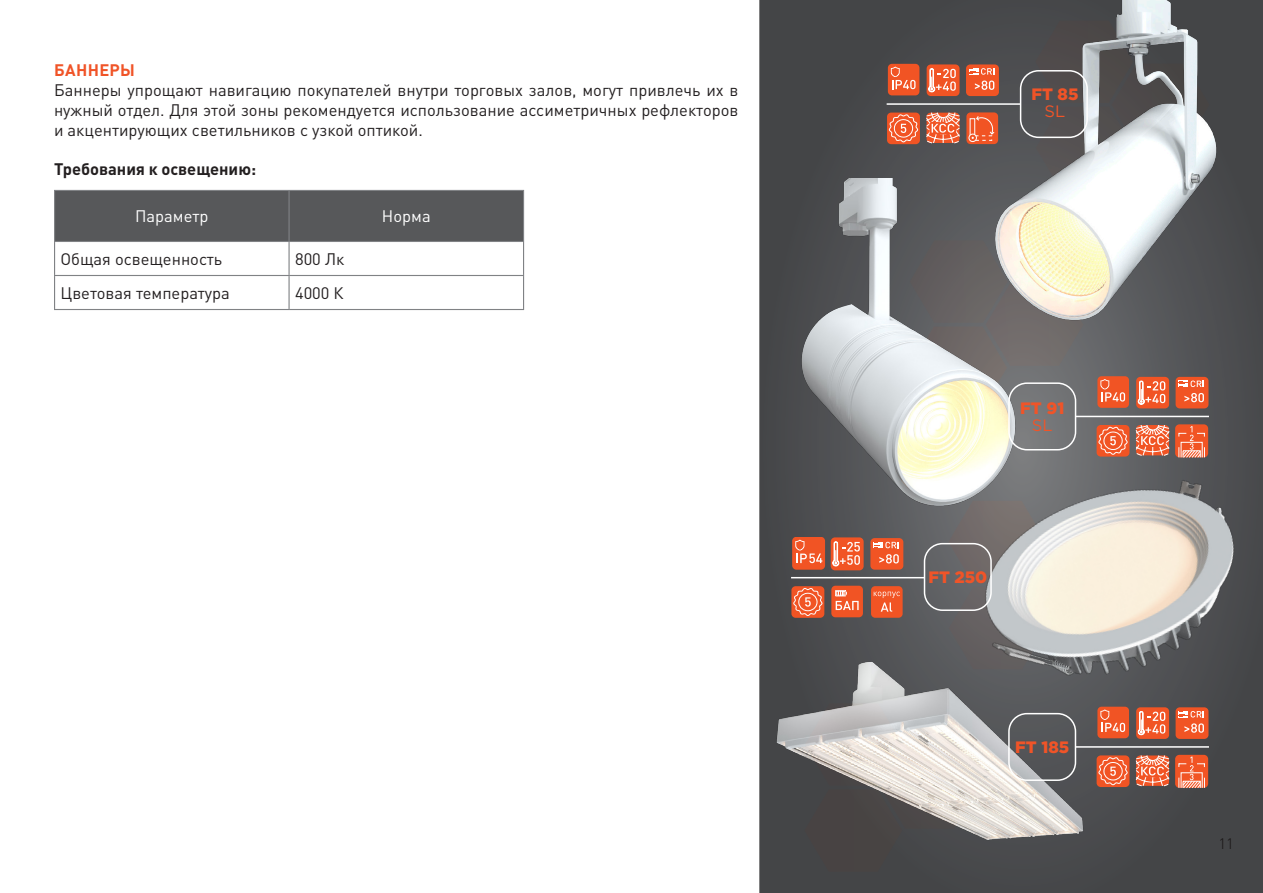
<style>
.page{position:relative;width:1263px;height:893px;background:#fff}
.page>*{position:absolute;margin:0;border:0;box-sizing:border-box;transform-origin:0 0}
.t1{font:16.5px/19.8px "DIN Pro";color:#231f20;text-align:justify}
.t2{font:700 16.5px "DIN Pro";color:#231f20}
.t3{font:900 16.5px "Gotham Pro";color:#f05428}
.t4{font:16.5px "DIN Pro";color:#fff}
.t5{font:700 16.5px "DIN Pro";letter-spacing:.02em;color:#f05428}
.t6{font:16.5px "Gotham Pro";color:#f05428}
.t7{font:300 15px "DIN Pro";color:#231f20}
</style>
<div class="page">
<svg style="left:760px;top:0;width:503px;height:893px;background:#4a4b4d"></svg>
<svg style="left:948px;top:555px;width:26px;height:101px;background:#646264"></svg>
<div style="left:1039px;top:370px;width:44px;height:39px;background:#717274"></div>
<div style="left:55px;top:191px;width:468px;height:50px;background:#57585a"></div>
<hr style="left:54px;top:190px;width:235px;height:1px;background:#808285">
<hr style="left:54px;top:191px;width:1px;height:50px;background:#808285">
<hr style="left:289px;top:190px;width:235px;height:1px;background:#808285">
<hr style="left:288px;top:191px;width:2px;height:50px;background:#808285">
<hr style="left:523px;top:191px;width:1px;height:50px;background:#808285">
<hr style="left:54px;top:241px;width:235px;height:1px;background:#808285">
<hr style="left:54px;top:242px;width:1px;height:33px;background:#808285">
<hr style="left:289px;top:241px;width:235px;height:1px;background:#808285">
<hr style="left:288px;top:242px;width:2px;height:33px;background:#808285">
<hr style="left:523px;top:242px;width:1px;height:33px;background:#808285">
<hr style="left:54px;top:275px;width:235px;height:1px;background:#808285">
<hr style="left:54px;top:276px;width:1px;height:33px;background:#808285">
<hr style="left:289px;top:275px;width:235px;height:1px;background:#808285">
<hr style="left:288px;top:276px;width:2px;height:33px;background:#808285">
<hr style="left:523px;top:276px;width:1px;height:33px;background:#808285">
<hr style="left:54px;top:309px;width:235px;height:1px;background:#808285">
<hr style="left:289px;top:309px;width:235px;height:1px;background:#808285">
<img style="left:974px;top:458px;width:289px;height:245px">
<img style="left:978px;top:0;width:265px;height:370px">
<img style="left:759px;top:656px;width:337px;height:188px">
<img style="left:777px;top:179px;width:262px;height:376px">
<hr style="left:887px;top:103px;width:133px;height:2px;background:#fff">
<div style="left:966px;top:64px;width:33px;height:32px;background:#f15424;border-radius:4px"></div>
<svg style="left:975px;top:81px;width:19px;height:9px"></svg>
<svg style="left:969px;top:68px;width:25px;height:7px"></svg>
<div style="left:888px;top:64px;width:31px;height:31px;background:#f15424;border-radius:4px"></div>
<svg style="left:891px;top:67px;width:24px;height:22px"></svg>
<div style="left:966px;top:112px;width:32px;height:32px;background:#f15424;border-radius:4px"></div>
<div style="left:975px;top:135px;width:17px;height:6px;border:1px dashed #fff"></div>
<div style="left:968px;top:134px;width:9px;height:8px;border:1px solid #fff;border-radius:50%"></div>
<svg style="left:969px;top:116px;width:26px;height:23px"></svg>
<svg style="left:926px;top:112px;width:34px;height:31px"></svg>
<div style="left:927px;top:64px;width:32px;height:32px;background:#f15424;border-radius:4px"></div>
<svg style="left:928px;top:68px;width:28px;height:24px"></svg>
<svg style="left:887px;top:113px;width:33px;height:31px"></svg>
<svg style="left:888px;top:113px;width:31px;height:31px"></svg>
<hr style="left:1076px;top:416px;width:133px;height:1px;background:#fff">
<div style="left:1175px;top:377px;width:33px;height:31px;background:#f15424;border-radius:4px"></div>
<svg style="left:1184px;top:393px;width:20px;height:9px"></svg>
<svg style="left:1179px;top:381px;width:25px;height:6px"></svg>
<div style="left:1097px;top:376px;width:32px;height:32px;background:#f15424;border-radius:4px"></div>
<svg style="left:1100px;top:379px;width:25px;height:23px"></svg>
<div style="left:1175px;top:424px;width:33px;height:33px;background:#f15424;border-radius:4px"></div>
<svg style="left:1178px;top:426px;width:27px;height:32px"></svg>
<svg style="left:1136px;top:425px;width:33px;height:31px"></svg>
<div style="left:1136px;top:377px;width:33px;height:31px;background:#f15424;border-radius:4px"></div>
<svg style="left:1138px;top:381px;width:27px;height:24px"></svg>
<svg style="left:1096px;top:425px;width:33px;height:32px"></svg>
<svg style="left:1097px;top:426px;width:32px;height:30px"></svg>
<svg style="left:804px;top:703px;width:174px;height:169px;background:#979492"></svg>
<hr style="left:1076px;top:746px;width:133px;height:2px;background:#fff">
<div style="left:1175px;top:707px;width:33px;height:32px;background:#f15424;border-radius:4px"></div>
<svg style="left:1184px;top:723px;width:20px;height:10px"></svg>
<svg style="left:1179px;top:711px;width:25px;height:6px"></svg>
<div style="left:1097px;top:707px;width:32px;height:31px;background:#f15424;border-radius:4px"></div>
<svg style="left:1100px;top:709px;width:25px;height:23px"></svg>
<div style="left:1175px;top:755px;width:33px;height:33px;background:#f15424;border-radius:4px"></div>
<svg style="left:1178px;top:757px;width:27px;height:31px"></svg>
<svg style="left:1136px;top:755px;width:33px;height:31px"></svg>
<div style="left:1136px;top:707px;width:33px;height:32px;background:#f15424;border-radius:4px"></div>
<svg style="left:1138px;top:711px;width:27px;height:24px"></svg>
<svg style="left:1096px;top:755px;width:33px;height:32px"></svg>
<svg style="left:1097px;top:756px;width:32px;height:30px"></svg>
<hr style="left:791px;top:577px;width:133px;height:1px;background:#fff">
<div style="left:870px;top:538px;width:33px;height:32px;background:#f15424;border-radius:4px"></div>
<svg style="left:879px;top:554px;width:20px;height:9px"></svg>
<svg style="left:873px;top:542px;width:26px;height:6px"></svg>
<div style="left:792px;top:537px;width:33px;height:33px;background:#f15424;border-radius:4px"></div>
<svg style="left:795px;top:540px;width:27px;height:23px"></svg>
<div style="left:871px;top:586px;width:32px;height:32px;background:#f15424;border-radius:4px"></div>
<svg style="left:874px;top:592px;width:26px;height:20px"></svg>
<div style="left:831px;top:586px;width:32px;height:31px;background:#f15424;border-radius:4px"></div>
<svg style="left:835px;top:590px;width:24px;height:20px"></svg>
<div style="left:831px;top:537px;width:33px;height:33px;background:#f15424;border-radius:4px"></div>
<svg style="left:832px;top:541px;width:28px;height:26px"></svg>
<svg style="left:791px;top:586px;width:33px;height:32px"></svg>
<svg style="left:792px;top:587px;width:31px;height:30px"></svg>
<div style="left:1020px;top:70px;width:68px;height:68px;border:2px solid #fff;border-radius:18px"></div>
<div style="left:1008px;top:382px;width:68px;height:68px;border:2px solid #fff;border-radius:18px"></div>
<div style="left:924px;top:543px;width:68px;height:68px;border:2px solid #fff;border-radius:18px"></div>
<div style="left:1008px;top:713px;width:68px;height:68px;border:2px solid #fff;border-radius:18px"></div>
<p class="t5" style="left:54px;top:57px;width:82px">БАННЕРЫ</p>
<p class="t1" style="left:54px;top:80px;width:686px">Баннеры упрощают навигацию покупателей внутри торговых залов, могут привлечь их в нужный отдел. Для этой зоны рекомендуется использование ассиметричных рефлекторов и акцентирующих светильников с узкой оптикой.</p>
<p class="t2" style="left:54px;top:156px;width:204px">Требования к освещению:</p>
<p class="t4" style="left:135px;top:205px;width:75px">Параметр</p>
<p class="t4" style="left:382px;top:205px;width:50px">Норма</p>
<p class="t1" style="left:61px;top:248px;width:163px">Общая освещенность</p>
<p class="t1" style="left:295px;top:248px;width:51px">800 Лк</p>
<p class="t1" style="left:61px;top:282px;width:171px">Цветовая температура</p>
<p class="t1" style="left:295px;top:282px;width:50px">4000 К</p>
<p class="t3" style="left:1031px;top:85px;width:48px">FT 85</p>
<p class="t6" style="left:1044px;top:102px;width:22px">SL</p>
<p class="t3" style="left:1020px;top:399px;width:46px">FT 91</p>
<p class="t6" style="left:1032px;top:416px;width:22px">SL</p>
<p class="t3" style="left:928px;top:568px;width:60px">FT 250</p>
<p class="t3" style="left:1015px;top:738px;width:55px">FT 185</p>
<p class="t7" style="left:1218px;top:832px;width:17px">11</p>
</div>
